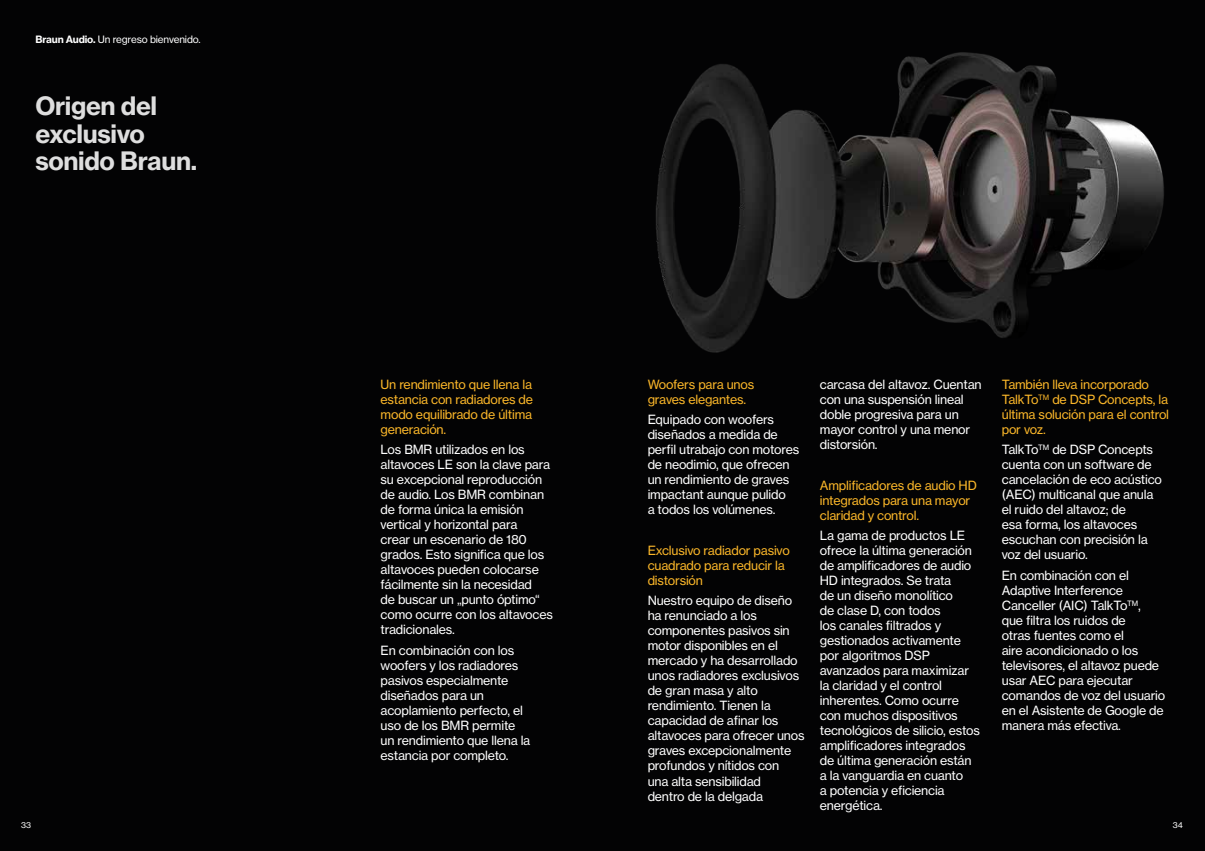
<style>
.page{position:relative;width:1205px;height:851px;background:#fff}
.page>*{position:absolute;margin:0;border:0;box-sizing:border-box;transform-origin:0 0}
.t1{font:25px/27.5px "N Haas Grotesk TX Pro 75 Bd";letter-spacing:-.015em;color:#dedede}
.t2{font:12.5px/15px "N Haas Grotesk TX Pro 55 Rg";letter-spacing:-.015em;color:#fff}
.t3{font:12.5px/15px "N Haas Grotesk TX Pro 55 Rg";letter-spacing:-.015em;color:#fab629}
.t4{font:10px "N Haas Grotesk TX Pro 55 Rg";letter-spacing:-.015em;color:#fff}
.t5{font:8.12px "N Haas Grotesk TX Pro 55 Rg";color:#fff}
.s1{font-family:"N Haas Grotesk TX Pro 75 Bd"}
</style>
<div class="page">
<div style="left:0;top:0;width:1205px;height:850px;background:#030304"></div>
<img style="left:656px;top:52px;width:508px;height:301px">
<p class="t4" style="left:35px;top:33px;width:167px"><span class="s1">Braun Audio.</span> Un regreso bienvenido.</p>
<h1 class="t1" style="left:35px;top:92px;width:163px">Origen del exclusivo sonido Braun.</h1>
<p class="t3" style="left:381px;top:377px;width:154px;text-align:justify">Un rendimiento que llena la estancia con radiadores de modo equilibrado de última generación.</p>
<p class="t2" style="left:381px;top:442px;width:174px">Los BMR utilizados en los altavoces LE son la clave para su excepcional reproducción de audio. Los BMR combinan de forma única la emisión vertical y horizontal para<br>crear un escenario de 180 grados. Esto significa que los altavoces pueden colocarse fácilmente sin la necesidad<br>de buscar un „punto óptimo“ como ocurre con los altavoces tradicionales.</p>
<p class="t2" style="left:381px;top:642px;width:151px">En combinación con los woofers y los radiadores pasivos especialmente diseñados para un acoplamiento perfecto, el uso de los BMR permite un rendimiento que llena la estancia por completo.</p>
<p class="t3" style="left:648px;top:377px;width:108px">Woofers para unos graves elegantes.</p>
<p class="t2" style="left:648px;top:412px;width:153px">Equipado con woofers diseñados a medida de perfil utrabajo con motores de neodimio, que ofrecen un rendimiento de graves impactant aunque pulido<br>a todos los volúmenes.</p>
<p class="t3" style="left:648px;top:543px;width:144px">Exclusivo radiador pasivo cuadrado para reducir la distorsión</p>
<p class="t2" style="left:648px;top:593px;width:158px">Nuestro equipo de diseño ha renunciado a los componentes pasivos sin motor disponibles en el mercado y ha desarrollado unos radiadores exclusivos de gran masa y alto rendimiento. Tienen la capacidad de afinar los altavoces para ofrecer unos graves excepcionalmente profundos y nítidos con<br>una alta sensibilidad<br>dentro de la delgada</p>
<p class="t2" style="left:820px;top:377px;width:163px">carcasa del altavoz. Cuentan con una suspensión lineal doble progresiva para un mayor control y una menor distorsión.</p>
<p class="t3" style="left:820px;top:477px;width:158px">Amplificadores de audio HD integrados para una mayor claridad y control.</p>
<p class="t2" style="left:820px;top:528px;width:162px">La gama de productos LE ofrece la última generación de amplificadores de audio<br>HD integrados. Se trata<br>de un diseño monolítico<br>de clase D, con todos<br>los canales filtrados y gestionados activamente por algoritmos DSP avanzados para maximizar la claridad y el control inherentes. Como ocurre con muchos dispositivos tecnológicos de silicio, estos amplificadores integrados de última generación están a la vanguardia en cuanto<br>a potencia y eficiencia energética.</p>
<p class="t3" style="left:1002px;top:377px;width:169px">También lleva incorporado<br>TalkTo<sup>TM</sup> de DSP Concepts, la última solución para el control por voz.</p>
<p class="t2" style="left:1002px;top:442px;width:162px">TalkTo<sup>TM</sup> de DSP Concepts cuenta con un software de cancelación de eco acústico (AEC) multicanal que anula el ruido del altavoz; de<br>esa forma, los altavoces escuchan con precisión la voz del usuario.</p>
<p class="t2" style="left:1002px;top:567px;width:165px">En combinación con el<br>Adaptive Interference<br>Canceller (AIC) TalkTo<sup>TM</sup>, que filtra los ruidos de<br>otras fuentes como el<br>aire acondicionado o los televisores, el altavoz puede usar AEC para ejecutar comandos de voz del usuario en el Asistente de Google de manera más efectiva.</p>
<p class="t5" style="left:21px;top:819px;width:11px">33</p>
<p class="t5" style="left:1173px;top:819px;width:12px">34</p>
</div>
